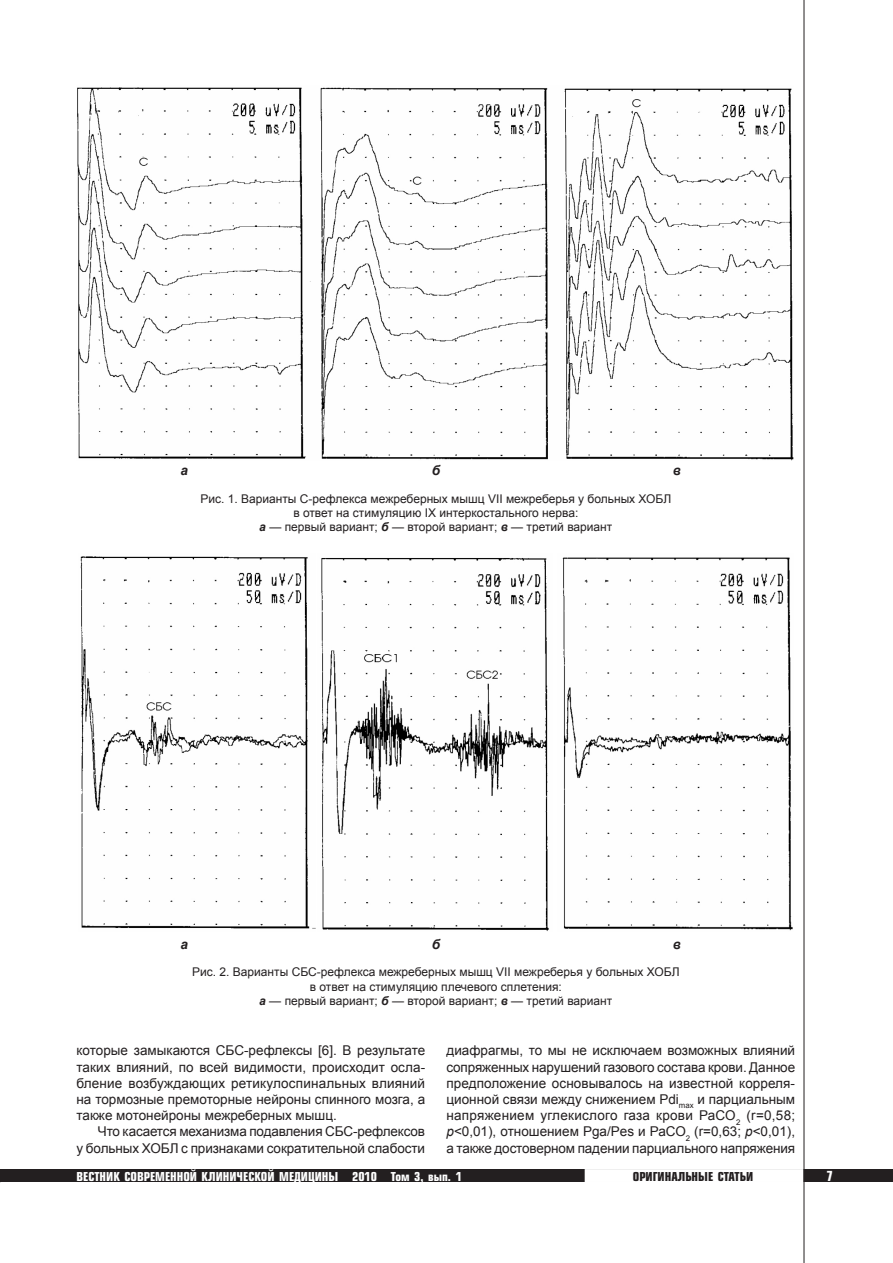
<style>
.page{position:relative;width:893px;height:1263px;background:#fff}
.page>*{position:absolute;margin:0;border:0;box-sizing:border-box;transform-origin:0 0}
.t1{font:13.5px/16.2px "Arial";letter-spacing:-.01em;color:#231f20;text-align:justify}
.t2{font:italic 700 13.5px "Arial";color:#231f20}
.t3{font:700 13.5px "Europe Cond";color:#fff}
.t4{font:12px/14.4px "Arial";color:#231f20;text-align:center}
.t5{font:700 12px "Europe Cond";color:#fff}
.t6{font:700 12px "Europe Cond";color:#231f20}
.s1{font-weight:700;font-style:italic}
.s2{font-style:italic}
</style>
<div class="page">
<div style="left:0;top:1169px;width:893px;height:13px;background:#231f20"></div>
<div style="left:585px;top:1169px;width:218px;height:13px;background:#fff;border:2px solid #fff"></div>
<hr style="left:804px;top:0;width:1px;height:1263px;background:#231f20">
<img style="left:77px;top:87px;width:716px;height:373px">
<img style="left:80px;top:556px;width:713px;height:375px">
<p class="t2" style="left:180px;top:462px;width:9px">а</p>
<p class="t2" style="left:432px;top:462px;width:10px">б</p>
<p class="t2" style="left:673px;top:462px;width:10px">в</p>
<p class="t4" style="left:200px;top:491px;width:472px">Рис. 1. Варианты С-рефлекса межреберных мышц VII межреберья у больных ХОБЛ в ответ на стимуляцию IX интеркостального нерва:<br><span class="s1">а</span> — первый вариант; <span class="s1">б</span> — второй вариант; <span class="s1">в</span> — третий вариант</p>
<p class="t2" style="left:180px;top:936px;width:9px">а</p>
<p class="t2" style="left:432px;top:936px;width:10px">б</p>
<p class="t2" style="left:673px;top:936px;width:10px">в</p>
<p class="t4" style="left:192px;top:965px;width:489px">Рис. 2. Варианты СБС-рефлекса межреберных мышц VII межреберья у больных ХОБЛ в ответ на стимуляцию плечевого сплетения:<br><span class="s1">а</span> — первый вариант; <span class="s1">б</span> — второй вариант; <span class="s1">в</span> — третий вариант</p>
<p class="t1" style="left:77px;top:1042px;width:350px">которые замыкаются СБС-рефлексы [6]. В результате таких влияний, по всей видимости, происходит осла&shy;бление возбуждающих ретикулоспинальных влияний на тормозные премоторные нейроны спинного мозга, а также мотонейроны межреберных мышц.</p>
<p class="t1" style="left:77px;top:1123px;width:350px;text-align:right">Что касается механизма подавления СБС-рефлексов<br>у больных ХОБЛ с признаками сократительной слабости</p>
<p class="t1" style="left:446px;top:1042px;width:350px">диафрагмы, то мы не исключаем возможных влияний сопряженных нарушений газового состава крови. Данное предположение основывалось на известной корреля&shy;ционной связи между снижением Pdi<sub>max</sub> и парциальным напряжением углекислого газа крови РаСО<sub>2</sub> (r=0,58; <span class="s2">p</span>&lt;0,01), отношением Pga/Pes и РаСО<sub>2</sub> (r=0,63; <span class="s2">p</span>&lt;0,01), а также достоверном падении парциального напряжения</p>
<p class="t5" style="left:77px;top:1168px;width:96px">ВЕСТНИК СОВРЕМЕННО</p>
<p class="t5" style="left:190px;top:1168px;width:273px">Й КЛИНИЧЕСКОЙ МЕДИЦИНЫ 2010 Том 3, вып. 1</p>
<p class="t6" style="left:633px;top:1168px;width:122px">Оригинальные статьи</p>
<p class="t3" style="left:826px;top:1167px;width:8px">7</p>
</div>
